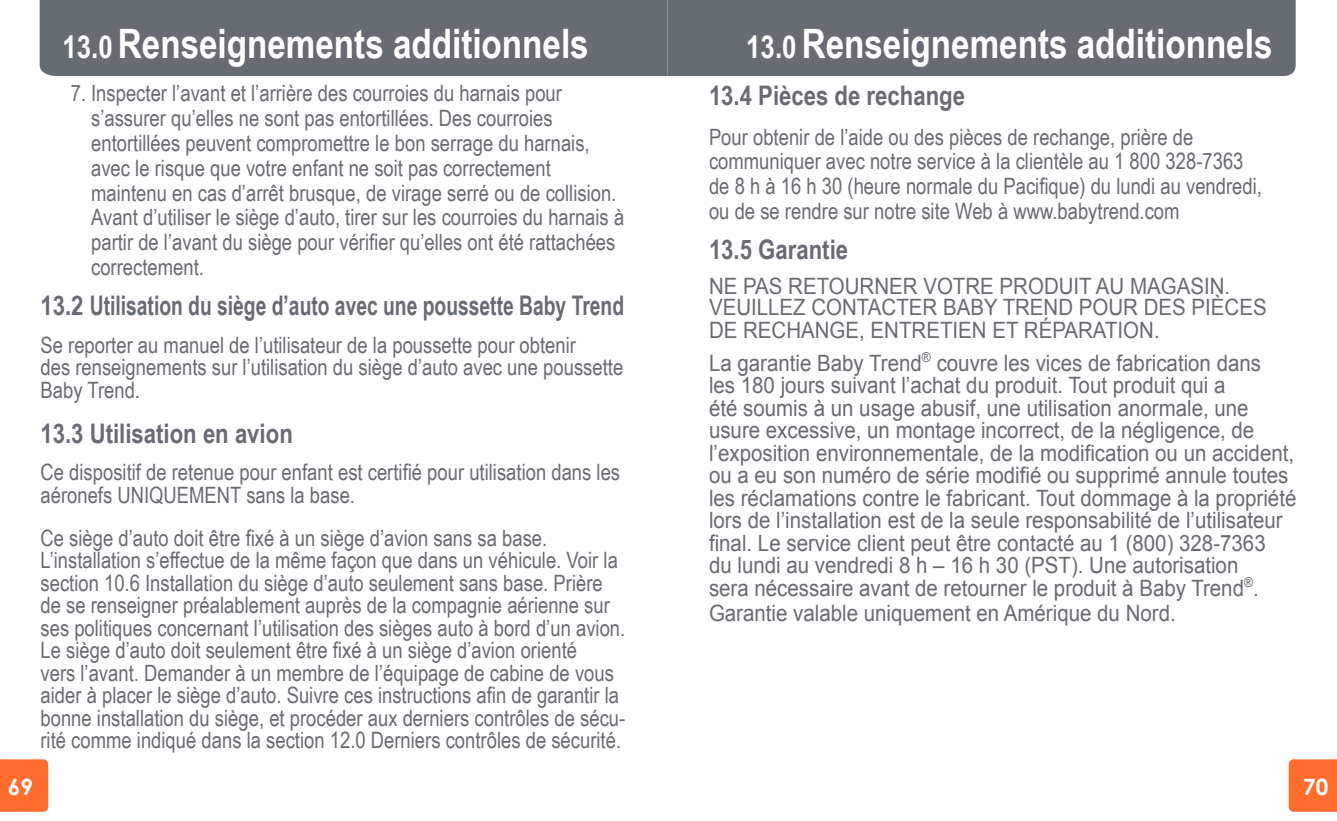
<style>
.page{position:relative;width:1337px;height:821px;background:#fff}
.page>*{position:absolute;margin:0;border:0;box-sizing:border-box;transform-origin:0 0}
.t1{font:700 40.5px "Arial Narrow";color:#fff}
.t2{font:700 27px "Arial Narrow";color:#676c72}
.t3{font:22.5px/22.5px "Arial Narrow";color:#676c72}
.t4{font:22.5px/22.5px "Arial";color:#676c72;scale:.91 1}
.t5{font:700 22.5px "Century Gothic";color:#fff}
.s1{font-size:31.5px}
</style>
<div class="page">
<div style="left:667px;top:0;width:628px;height:76px;background:#676c72"></div>
<div style="left:40px;top:0;width:627px;height:76px;background:#676c72"></div>
<div style="left:0;top:759px;width:48px;height:52px;background:#ff6d2d"></div>
<div style="left:1288px;top:759px;width:48px;height:52px;background:#ff6d2d"></div>
<h1 class="t1" style="left:63px;top:13px;width:527px"><span class="s1">13.0</span> Renseignements additionnels</h1>
<h1 class="t1" style="left:746px;top:13px;width:527px"><span class="s1">13.0</span> Renseignements additionnels</h1>
<p class="t3" style="left:91px;top:80px;width:534px;line-height:24.8px;text-indent:-20px">7. Inspecter l’avant et l’arrière des courroies du harnais pour s’assurer qu’elles ne sont pas entortillées. Des courroies entortillées peuvent compromettre le bon serrage du harnais, avec le risque que votre enfant ne soit pas correctement maintenu en cas d’arrêt brusque, de virage serré ou de collision.<br>Avant d’utiliser le siège d’auto, tirer sur les courroies du harnais à partir de l’avant du siège pour vérifier qu’elles ont été rattachées correctement.</p>
<p class="t2" style="left:40px;top:285px;width:585px">13.2 Utilisation du siège d’auto avec une poussette Baby Trend</p>
<p class="t3" style="left:40px;top:332px;width:584px">Se reporter au manuel de l’utilisateur de la poussette pour obtenir<br>des renseignements sur l’utilisation du siège d’auto avec une poussette<br>Baby Trend.</p>
<p class="t2" style="left:40px;top:412px;width:254px">13.3 Utilisation en avion</p>
<p class="t3" style="left:40px;top:460px;width:581px">Ce dispositif de retenue pour enfant est certifié pour utilisation dans les aéronefs UNIQUEMENT sans la base.</p>
<p class="t3" style="left:40px;top:525px;width:586px">Ce siège d’auto doit être fixé à un siège d’avion sans sa base.<br>L’installation s’effectue de la même façon que dans un véhicule. Voir la section 10.6 Installation du siège d’auto seulement sans base. Prière de se renseigner préalablement auprès de la compagnie aérienne sur ses politiques concernant l’utilisation des sièges auto à bord d’un avion.<br>Le siège d’auto doit seulement être fixé à un siège d’avion orienté<br>vers l’avant. Demander à un membre de l’équipage de cabine de vous aider à placer le siège d’auto. Suivre ces instructions afin de garantir la bonne installation du siège, et procéder aux derniers contrôles de sécu&shy;rité comme indiqué dans la section 12.0 Derniers contrôles de sécurité.</p>
<p class="t2" style="left:709px;top:75px;width:258px">13.4 Pièces de rechange</p>
<p class="t3" style="left:709px;top:123px;width:554px;line-height:24.8px">Pour obtenir de l’aide ou des pièces de rechange, prière de communiquer avec notre service à la clientèle au 1 800 328-7363 de 8 h à 16 h 30 (heure normale du Pacifique) du lundi au vendredi, ou de se rendre sur notre site Web à www.babytrend.com</p>
<p class="t2" style="left:709px;top:229px;width:141px">13.5 Garantie</p>
<p class="t4" style="left:709px;top:276px;width:614px;line-height:20.2px">NE PAS RETOURNER VOTRE PRODUIT AU MAGASIN.<br>VEUILLEZ CONTACTER BABY TREND POUR DES PIÈCES</p>
<p class="t4" style="left:709px;top:313px;width:608px;line-height:32.6px">DE RECHANGE, ENTRETIEN ET RÉPARATION.<br>La garantie Baby Trend<sup>®</sup> couvre les vices de fabrication dans</p>
<p class="t4" style="left:709px;top:374px;width:647px">les 180 jours suivant l’achat du produit. Tout produit qui a<br>été soumis à un usage abusif, une utilisation anormale, une usure excessive, un montage incorrect, de la négligence, de l’exposition environnementale, de la modification ou un accident, ou a eu son numéro de série modifié ou supprimé annule toutes les réclamations contre le fabricant. Tout dommage à la propriété lors de l’installation est de la seule responsabilité de l’utilisateur final. Le service client peut être contacté au 1 (800) 328-7363<br>du lundi au vendredi 8 h – 16 h 30 (PST). Une autorisation<br>sera nécessaire avant de retourner le produit à Baby Trend<sup>®</sup>.</p>
<p class="t4" style="left:709px;top:601px;width:514px">Garantie valable uniquement en Amérique du Nord.</p>
<p class="t5" style="left:8px;top:772px;width:27px">69</p>
<p class="t5" style="left:1303px;top:772px;width:27px">70</p>
</div>
